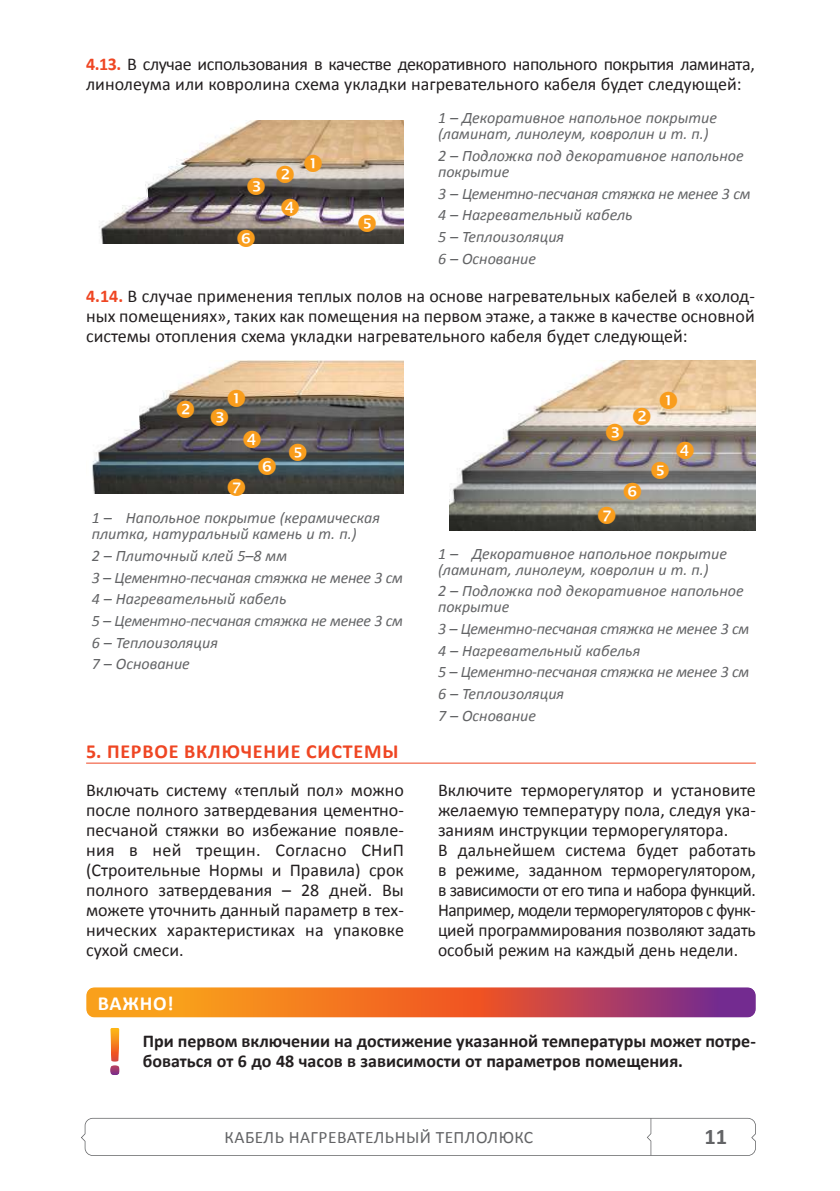
<style>
.page{position:relative;width:840px;height:1191px;background:#fff}
.page>*{position:absolute;margin:0;border:0;box-sizing:border-box;transform-origin:0 0}
.t1{font:700 22.4px "Calibri";color:#636466}
.t2{font:700 20px "Calibri";letter-spacing:.04em;color:#ef4623}
.t3{font:700 20px "Calibri";letter-spacing:.035em;color:#fff}
.t4{font:18px/20px "Calibri";letter-spacing:-.005em;color:#231f20;text-align:justify}
.t5{font:18px/20px "Calibri";letter-spacing:-.025em;color:#231f20}
.t6{font:700 18px/20px "Calibri";color:#231f20}
.t7{font:17.4px "Calibri";letter-spacing:.025em;color:#636466}
.t8{font:italic 16px/16px "Calibri";color:#636466}
.t9{font:italic 16px/21.6px "Calibri";letter-spacing:-.02em;color:#636466}
.s1{font-weight:700;color:#ef4623}
</style>
<div class="page">
<svg style="left:81px;top:1117px;width:674px;height:38px"></svg>
<img style="left:86px;top:987px;width:669px;height:30px">
<hr style="left:86px;top:762px;width:669px;height:1px;background:#ef4623">
<img style="left:99px;top:120px;width:305px;height:124px">
<img style="left:92px;top:360px;width:312px;height:133px">
<img style="left:449px;top:360px;width:306px;height:171px">
<img style="left:110px;top:1028px;width:10px;height:47px">
<svg style="left:304px;top:154px;width:18px;height:17px"></svg>
<svg style="left:659px;top:391px;width:17px;height:18px"></svg>
<svg style="left:276px;top:166px;width:17px;height:17px"></svg>
<svg style="left:177px;top:400px;width:17px;height:17px"></svg>
<svg style="left:632px;top:408px;width:18px;height:17px"></svg>
<svg style="left:281px;top:199px;width:17px;height:17px"></svg>
<svg style="left:358px;top:215px;width:17px;height:17px"></svg>
<svg style="left:676px;top:441px;width:17px;height:17px"></svg>
<svg style="left:237px;top:230px;width:18px;height:14px"></svg>
<svg style="left:289px;top:443px;width:17px;height:18px"></svg>
<svg style="left:258px;top:457px;width:17px;height:18px"></svg>
<svg style="left:651px;top:461px;width:17px;height:18px"></svg>
<svg style="left:228px;top:479px;width:17px;height:15px"></svg>
<svg style="left:623px;top:483px;width:18px;height:17px"></svg>
<svg style="left:598px;top:506px;width:17px;height:18px"></svg>
<svg style="left:247px;top:177px;width:18px;height:18px"></svg>
<svg style="left:211px;top:389px;width:50px;height:59px;background:#817a75"></svg>
<svg style="left:606px;top:423px;width:17px;height:18px"></svg>
<p class="t5" style="left:86px;top:53px;width:669px"><span class="s1">4.13.</span> В случае использования в качестве декоративного напольного покрытия ламината, линолеума или ковролина схема укладки нагревательного кабеля будет следующей:</p>
<p class="t8" style="left:438px;top:109px;width:280px">1 – Декоративное напольное покрытие (ламинат, линолеум, ковролин и т. п.)</p>
<p class="t8" style="left:438px;top:147px;width:307px">2 – Подложка под декоративное напольное покрытие</p>
<p class="t8" style="left:438px;top:182px;width:314px;line-height:21.6px">3 – Цементно-песчаная стяжка не менее 3 см<br>4 – Нагревательный кабель<br>5 – Теплоизоляция<br>6 – Основание</p>
<p class="t4" style="left:86px;top:285px;width:669px"><span class="s1">4.14.</span> В случае применения теплых полов на основе нагревательных кабелей в «холод&shy;ных помещениях», таких как помещения на первом этаже, а также в качестве основной системы отопления схема укладки нагревательного кабеля будет следующей:</p>
<p class="t8" style="left:92px;top:509px;width:289px">1 – Напольное покрытие (керамическая плитка, натуральный камень и т. п.)</p>
<p class="t9" style="left:92px;top:544px;width:312px">2 – Плиточный клей 5–8 мм<br>3 – Цементно-песчаная стяжка не менее 3 см<br>4 – Нагревательный кабель<br>5 – Цементно-песчаная стяжка не менее 3 см<br>6 – Теплоизоляция<br>7 – Основание</p>
<p class="t8" style="left:438px;top:544px;width:290px">1 – Декоративное напольное покрытие (ламинат, линолеум, ковролин и т. п.)</p>
<p class="t8" style="left:438px;top:582px;width:307px">2 – Подложка под декоративное напольное покрытие</p>
<p class="t9" style="left:438px;top:617px;width:312px">3 – Цементно-песчаная стяжка не менее 3 см<br>4 – Нагревательный кабелья<br>5 – Цементно-песчаная стяжка не менее 3 см<br>6 – Теплоизоляция<br>7 – Основание</p>
<p class="t2" style="left:86px;top:739px;width:313px">5. ПЕРВОЕ ВКЛЮЧЕНИЕ СИСТЕМЫ</p>
<p class="t4" style="left:86px;top:779px;width:319px">Включать систему «теплый пол» можно после полного затвердевания цементно&shy;песчаной стяжки во избежание появле&shy;ния в ней трещин. Согласно СНиП (Строитель ные Нормы и Правила) срок полного затвердевания – 28 дней. Вы можете уточнить данный параметр в тех&shy;нических характеристиках на упаковке сухой смеси.</p>
<p class="t4" style="left:438px;top:779px;width:319px;text-align:left">Включите терморегулятор и установите желаемую температуру пола, следуя ука&shy;заниям инструкции терморегулятора.<br>В дальнейшем система будет работать в режиме, заданном терморегулятором, в зависимости от его типа и набора функций.<br>Например, модели терморегуляторов с функ&shy;цией программирования позволяют задать особый режим на каждый день недели.</p>
<p class="t3" style="left:98px;top:990px;width:77px">ВАЖНО!</p>
<p class="t6" style="left:143px;top:1030px;width:614px">При первом включении на достижение указанной температуры может потре&shy;боваться от 6 до 48 часов в зависимости от параметров помещения.</p>
<p class="t7" style="left:224px;top:1126px;width:310px">КАБЕЛЬ НАГРЕВАТЕЛЬНЫЙ ТЕПЛОЛЮКС</p>
<p class="t1" style="left:704px;top:1123px;width:24px">11</p>
</div>
